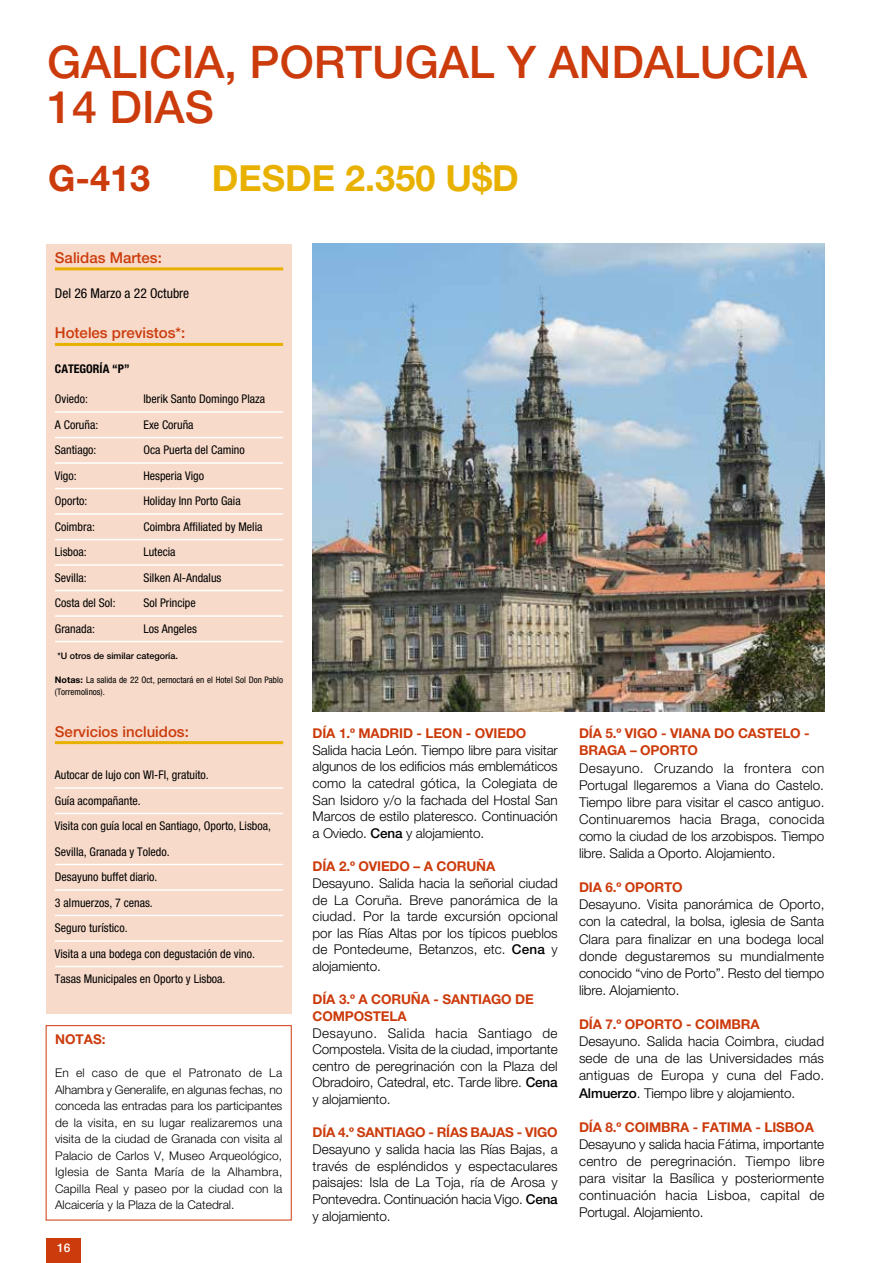
<style>
.page{position:relative;width:893px;height:1263px;background:#fff}
.page>*{position:absolute;margin:0;border:0;box-sizing:border-box;transform-origin:0 0}
.t1{font:500 45px/45px "Helvetica Neue LT Std";color:#cc3b0c}
.t2{font:700 36px "Helvetica Neue LT Std";color:#e8b100}
.t3{font:700 36px "Helvetica Neue LT Std";color:#cc3b0c}
.t4{font:500 15px "Helvetica Neue LT Std";color:#cc3b0c}
.t5{font:300 13.5px/16.6px "Helvetica Neue LT Std";letter-spacing:-.01em;color:#000;text-align:justify}
.t6{font:700 13.5px/16.6px "Helvetica Neue LT Std";letter-spacing:-.01em;color:#cc3b0c}
.t7{font:condensed 13.5px "Helvetica Neue LT Std";color:#000}
.t8{font:condensed 12px/25.5px "Helvetica Neue LT Std";color:#000}
.t9{font:300 12px/16.5px "Helvetica Neue LT Std";color:#000;text-align:justify}
.t10{font:700 condensed 12px "Helvetica Neue LT Std";color:#000}
.t11{font:500 12px "Helvetica Neue LT Std";color:#fff}
.t12{font:condensed 9px/12px "Helvetica Neue LT Std";color:#000}
.t13{font:500 9px "Helvetica Neue LT Std";color:#000}
.s1{font-weight:700;font-stretch:normal}
.s2{font-weight:500}
</style>
<div class="page">
<div style="left:47px;top:1239px;width:34px;height:24px;background:#cc3b0c"></div>
<div style="left:46px;top:244px;width:246px;height:769px;background:#f7dac9"></div>
<hr style="left:55px;top:267px;width:228px;height:3px;background:#e8b100">
<hr style="left:55px;top:343px;width:228px;height:3px;background:#e8b100">
<hr style="left:55px;top:411px;width:228px;height:2px;background:#fff">
<hr style="left:55px;top:437px;width:228px;height:1px;background:#fff">
<hr style="left:55px;top:462px;width:228px;height:2px;background:#fff">
<hr style="left:55px;top:488px;width:228px;height:1px;background:#fff">
<hr style="left:55px;top:513px;width:228px;height:2px;background:#fff">
<hr style="left:55px;top:539px;width:228px;height:1px;background:#fff">
<hr style="left:55px;top:564px;width:228px;height:2px;background:#fff">
<hr style="left:55px;top:590px;width:228px;height:1px;background:#fff">
<hr style="left:55px;top:615px;width:228px;height:2px;background:#fff">
<hr style="left:55px;top:641px;width:228px;height:1px;background:#fff">
<hr style="left:55px;top:741px;width:228px;height:3px;background:#e8b100">
<hr style="left:55px;top:787px;width:228px;height:2px;background:#fff">
<hr style="left:55px;top:813px;width:228px;height:1px;background:#fff">
<hr style="left:55px;top:864px;width:228px;height:1px;background:#fff">
<hr style="left:55px;top:889px;width:228px;height:2px;background:#fff">
<hr style="left:55px;top:915px;width:228px;height:1px;background:#fff">
<hr style="left:55px;top:940px;width:228px;height:2px;background:#fff">
<hr style="left:55px;top:966px;width:228px;height:1px;background:#fff">
<img style="left:313px;top:244px;width:511px;height:467px">
<div style="left:46px;top:1025px;width:246px;height:195px;border:1px solid #cc3b0c"></div>
<h1 class="t1" style="left:47px;top:39px;width:762px">GALICIA, PORTUGAL Y ANDALUCIA<br>14 DIAS</h1>
<h2 class="t3" style="left:48px;top:156px;width:104px">G-413</h2>
<h2 class="t2" style="left:212px;top:156px;width:308px">DESDE 2.350 U$D</h2>
<p class="t4" style="left:55px;top:249px;width:108px">Salidas Martes:</p>
<p class="t7" style="left:55px;top:285px;width:136px">Del 26 Marzo a 22 Octubre</p>
<p class="t4" style="left:55px;top:324px;width:132px">Hoteles previstos*:</p>
<p class="t10" style="left:55px;top:362px;width:76px">CATEGORÍA “P”</p>
<p class="t8" style="left:55px;top:386px;width:35px">Oviedo:</p>
<p class="t8" style="left:143px;top:386px;width:123px">Iberik Santo Domingo Plaza</p>
<p class="t8" style="left:55px;top:412px;width:45px">A Coruña:</p>
<p class="t8" style="left:143px;top:412px;width:52px">Exe Coruña</p>
<p class="t8" style="left:55px;top:437px;width:43px">Santiago:</p>
<p class="t8" style="left:143px;top:437px;width:103px">Oca Puerta del Camino</p>
<p class="t8" style="left:55px;top:463px;width:23px">Vigo:</p>
<p class="t8" style="left:143px;top:463px;width:62px">Hesperia Vigo</p>
<p class="t8" style="left:55px;top:488px;width:34px">Oporto:</p>
<p class="t8" style="left:143px;top:488px;width:99px">Holiday Inn Porto Gaia</p>
<p class="t8" style="left:55px;top:514px;width:41px">Coimbra:</p>
<p class="t8" style="left:143px;top:514px;width:121px">Coimbra Affiliated by Melia</p>
<p class="t8" style="left:55px;top:539px;width:33px">Lisboa:</p>
<p class="t8" style="left:143px;top:539px;width:34px">Lutecia</p>
<p class="t8" style="left:55px;top:565px;width:33px">Sevilla:</p>
<p class="t8" style="left:143px;top:565px;width:79px">Silken Al-Andalus</p>
<p class="t8" style="left:55px;top:590px;width:62px">Costa del Sol:</p>
<p class="t8" style="left:143px;top:590px;width:54px">Sol Principe</p>
<p class="t8" style="left:55px;top:616px;width:41px">Granada:</p>
<p class="t8" style="left:143px;top:616px;width:55px">Los Angeles</p>
<p class="t13" style="left:57px;top:650px;width:122px">*U otros de similar categoría.</p>
<p class="t12" style="left:55px;top:673px;width:230px"><span class="s1">Notas:</span> La salida de 22 Oct, pernoctará en el Hotel Sol Don Pablo (Torremolinos).</p>
<p class="t4" style="left:55px;top:722px;width:135px">Servicios incluidos:</p>
<p class="t8" style="left:55px;top:762px;width:218px">Autocar de lujo con WI-FI, gratuito.<br>Guía acompañante.<br>Visita con guía local en Santiago, Oporto, Lisboa,<br>Sevilla, Granada y Toledo.<br>Desayuno buffet diario.<br>3 almuerzos, 7 cenas.<br>Seguro turístico.<br>Visita a una bodega con degustación de vino.<br>Tasas Municipales en Oporto y Lisboa.</p>
<p class="t6" style="left:55px;top:1031px;width:52px">NOTAS:</p>
<p class="t9" style="left:55px;top:1064px;width:229px">En el caso de que el Patronato de La Alhambra y Generalife, en algunas fechas, no conceda las entradas para los participantes de la visita, en su lugar realizaremos una visita de la ciudad de Granada con visita al Palacio de Carlos V, Museo Arqueológico, Iglesia de Santa María de la Alhambra, Capilla Real y paseo por la ciudad con la Alcaicería y la Plaza de la Catedral.</p>
<p class="t11" style="left:57px;top:1240px;width:15px">16</p>
<p class="t6" style="left:313px;top:725px;width:215px">DÍA 1.º MADRID - LEON - OVIEDO</p>
<p class="t5" style="left:313px;top:741px;width:247px">Salida hacia León. Tiempo libre para visitar algunos de los edificios más emblemáticos como la catedral gótica, la Colegiata de San Isidoro y/o la fachada del Hostal San Marcos de estilo plateresco. Continuación a Oviedo. <span class="s2">Cena</span> y alojamiento.</p>
<p class="t6" style="left:313px;top:858px;width:184px">DÍA 2.º OVIEDO – A CORUÑA</p>
<p class="t5" style="left:313px;top:874px;width:247px">Desayuno. Salida hacia la señorial ciudad de La Coruña. Breve panorámica de la ciudad. Por la tarde excursión opcional por las Rías Altas por los típicos pueblos de Pontedeume, Betanzos, etc. <span class="s2">Cena</span> y alojamiento.</p>
<p class="t6" style="left:313px;top:991px;width:223px">DÍA 3.º A CORUÑA - SANTIAGO DE<br>COMPOSTELA</p>
<p class="t5" style="left:313px;top:1024px;width:247px">Desayuno. Salida hacia Santiago de Compostela. Visita de la ciudad, importante centro de peregrinación con la Plaza del Obradoiro, Catedral, etc. Tarde libre. <span class="s2">Cena </span>y alojamiento.</p>
<p class="t6" style="left:313px;top:1124px;width:247px">DÍA 4.º SANTIAGO - RÍAS BAJAS - VIGO</p>
<p class="t5" style="left:313px;top:1140px;width:247px">Desayuno y salida hacia las Rías Bajas, a través de espléndidos y espectaculares paisajes: Isla de La Toja, ría de Arosa y Pontevedra. Continuación hacia Vigo. <span class="s2">Cena </span>y alojamiento.</p>
<p class="t6" style="left:579px;top:725px;width:232px;line-height:17.1px">DÍA 5.º VIGO - VIANA DO CASTELO -<br>BRAGA – OPORTO</p>
<p class="t5" style="left:579px;top:759px;width:247px;line-height:17.1px">Desayuno. Cruzando la frontera con Portugal llegaremos a Viana do Castelo.<br>Tiempo libre para visitar el casco antiguo.<br>Continuaremos hacia Braga, conocida como la ciudad de los arzobispos. Tiempo libre. Salida a Oporto. Alojamiento.</p>
<p class="t6" style="left:579px;top:879px;width:105px">DIA 6.º OPORTO</p>
<p class="t5" style="left:579px;top:896px;width:247px;line-height:17.1px">Desayuno. Visita panorámica de Oporto, con la catedral, la bolsa, iglesia de Santa Clara para finalizar en una bodega local donde degustaremos su mundialmente conocido “vino de Porto”. Resto del tiempo libre. Alojamiento.</p>
<p class="t6" style="left:579px;top:1016px;width:182px">DÍA 7.º OPORTO - COIMBRA</p>
<p class="t5" style="left:579px;top:1032px;width:247px;line-height:17.1px">Desayuno. Salida hacia Coimbra, ciudad sede de una de las Universidades más antiguas de Europa y cuna del Fado.<br><span class="s2">Almuerzo</span>. Tiempo libre y alojamiento.</p>
<p class="t6" style="left:579px;top:1118px;width:236px">DÍA 8.º COIMBRA - FATIMA - LISBOA</p>
<p class="t5" style="left:579px;top:1135px;width:247px;line-height:17.1px">Desayuno y salida hacia Fátima, importante centro de peregrinación. Tiempo libre para visitar la Basílica y posteriormente continuación hacia Lisboa, capital de Portugal. Alojamiento.</p>
</div>
